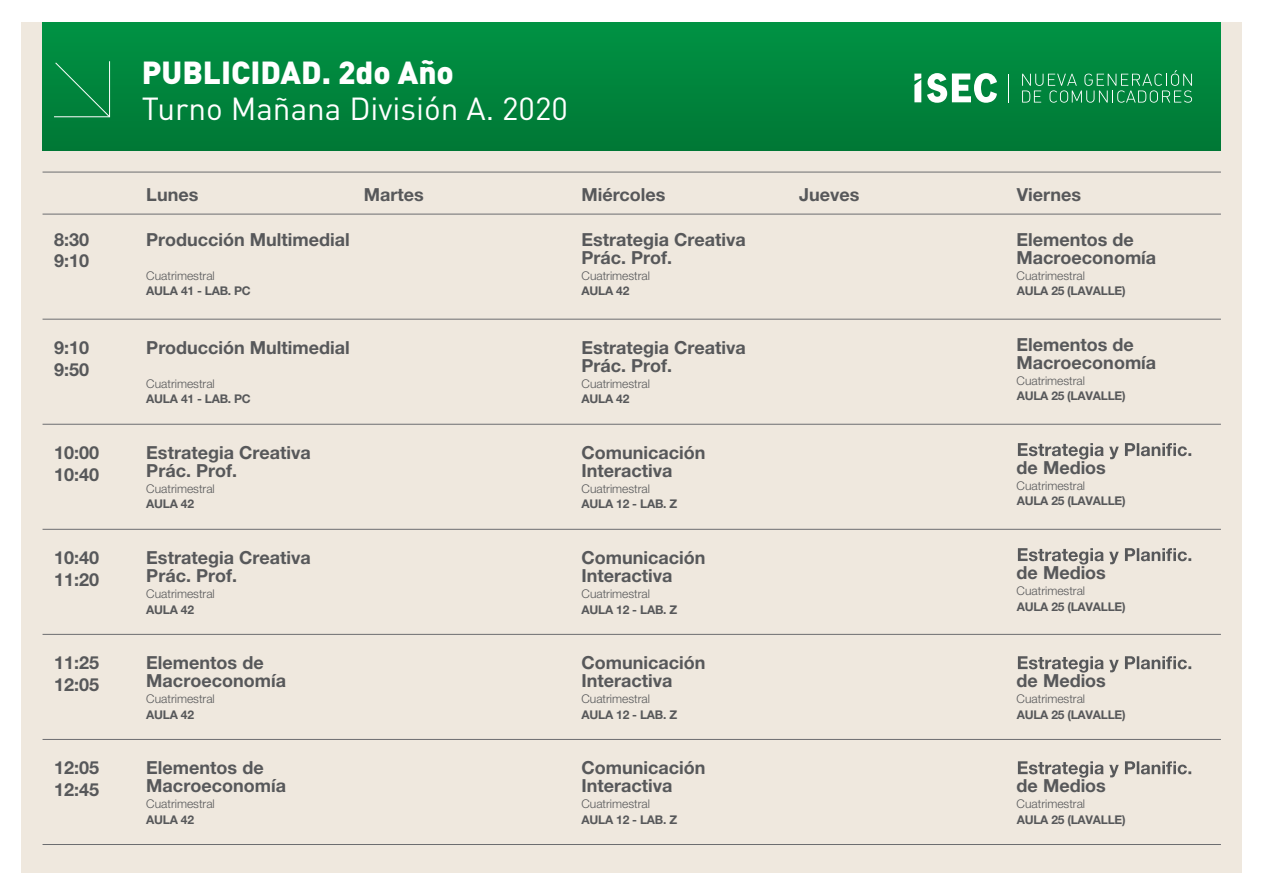
<style>
.page{position:relative;width:1265px;height:895px;background:#fff}
.page>*{position:absolute;margin:0;border:0;box-sizing:border-box;transform-origin:0 0}
.t1{font:31.5px "DIN Pro";color:#fff}
.t2{font:900 31.5px "DIN Pro";color:#fff}
.t3{font:700 18px/18px "Helvetica Neue LT Std";color:#57585a}
.t4{font:300 12px "Helvetica Neue LT Std";color:#57585a}
.t5{font:700 12px "Helvetica Neue LT Std";letter-spacing:-.02em;color:#57585a}
</style>
<div class="page">
<div style="left:21px;top:22px;width:1221px;height:850px;background:#efe8de"></div>
<div style="left:43px;top:22px;width:1177px;height:129px;background:linear-gradient(to right,#00853c,#00853d)"></div>
<svg style="left:1022px;top:70px;width:169px;height:33px;background:#239557"></svg>
<svg style="left:1007px;top:74px;width:1px;height:28px"></svg>
<svg style="left:927px;top:73px;width:70px;height:30px;background:#88c6a4"></svg>
<svg style="left:914px;top:74px;width:7px;height:28px"></svg>
<hr style="left:43px;top:172px;width:1177px;height:1px;background:#6c6d70">
<hr style="left:43px;top:214px;width:1177px;height:1px;background:#6c6d70">
<hr style="left:43px;top:319px;width:1177px;height:1px;background:#6c6d70">
<hr style="left:43px;top:424px;width:1177px;height:1px;background:#6c6d70">
<hr style="left:43px;top:529px;width:1177px;height:1px;background:#6c6d70">
<hr style="left:43px;top:634px;width:1177px;height:1px;background:#6c6d70">
<hr style="left:43px;top:739px;width:1177px;height:1px;background:#6c6d70">
<hr style="left:43px;top:844px;width:1177px;height:1px;background:#6c6d70">
<svg style="left:53px;top:60px;width:58px;height:58px;background:#0e8b46"></svg>
<svg style="left:1017px;top:443px;width:174px;height:16px"></svg>
<svg style="left:1017px;top:548px;width:174px;height:16px"></svg>
<svg style="left:1017px;top:656px;width:174px;height:16px"></svg>
<svg style="left:1017px;top:761px;width:174px;height:16px"></svg>
<h1 class="t2" style="left:142px;top:51px;width:313px">PUBLICIDAD. 2do Año</h1>
<h1 class="t1" style="left:142px;top:87px;width:427px">Turno Mañana División A. 2020</h1>
<p class="t3" style="left:146px;top:185px;width:54px">Lunes</p>
<p class="t3" style="left:364px;top:185px;width:61px">Martes</p>
<p class="t3" style="left:581px;top:185px;width:85px">Miércoles</p>
<p class="t3" style="left:799px;top:185px;width:62px">Jueves</p>
<p class="t3" style="left:1016px;top:185px;width:66px">Viernes</p>
<p class="t3" style="left:54px;top:228px;width:37px;line-height:21.6px">8:30<br>9:10</p>
<p class="t3" style="left:146px;top:230px;width:205px">Producción Multimedial</p>
<p class="t4" style="left:146px;top:268px;width:70px">Cuatrimestral</p>
<p class="t5" style="left:146px;top:283px;width:106px">AULA 41 - LAB. PC</p>
<p class="t3" style="left:581px;top:230px;width:166px">Estrategia Creativa<br>Prác. Prof.</p>
<p class="t4" style="left:581px;top:268px;width:70px">Cuatrimestral</p>
<p class="t5" style="left:581px;top:283px;width:49px">AULA 42</p>
<p class="t3" style="left:1016px;top:230px;width:141px">Elementos de<br>Macroeconomía</p>
<p class="t4" style="left:1016px;top:268px;width:70px">Cuatrimestral</p>
<p class="t5" style="left:1016px;top:283px;width:110px">AULA 25 (LAVALLE)</p>
<p class="t3" style="left:54px;top:336px;width:37px;line-height:21.6px">9:10<br>9:50</p>
<p class="t3" style="left:146px;top:338px;width:205px">Producción Multimedial</p>
<p class="t4" style="left:146px;top:376px;width:70px">Cuatrimestral</p>
<p class="t5" style="left:146px;top:391px;width:106px">AULA 41 - LAB. PC</p>
<p class="t3" style="left:581px;top:338px;width:166px">Estrategia Creativa<br>Prác. Prof.</p>
<p class="t4" style="left:581px;top:376px;width:70px">Cuatrimestral</p>
<p class="t5" style="left:581px;top:391px;width:49px">AULA 42</p>
<p class="t3" style="left:1016px;top:335px;width:141px">Elementos de<br>Macroeconomía</p>
<p class="t4" style="left:1016px;top:373px;width:70px">Cuatrimestral</p>
<p class="t5" style="left:1016px;top:388px;width:110px">AULA 25 (LAVALLE)</p>
<p class="t3" style="left:54px;top:441px;width:47px;line-height:21.6px">10:00<br>10:40</p>
<p class="t3" style="left:146px;top:443px;width:166px">Estrategia Creativa<br>Prác. Prof.</p>
<p class="t4" style="left:146px;top:481px;width:70px">Cuatrimestral</p>
<p class="t5" style="left:146px;top:496px;width:49px">AULA 42</p>
<p class="t3" style="left:581px;top:443px;width:125px">Comunicación<br>Interactiva</p>
<p class="t4" style="left:581px;top:481px;width:70px">Cuatrimestral</p>
<p class="t5" style="left:581px;top:496px;width:97px">AULA 12 - LAB. Z</p>
<p class="t3" style="left:1016px;top:458px;width:91px">de Medios</p>
<p class="t4" style="left:1016px;top:478px;width:70px">Cuatrimestral</p>
<p class="t5" style="left:1016px;top:493px;width:110px">AULA 25 (LAVALLE)</p>
<p class="t3" style="left:54px;top:546px;width:47px;line-height:21.6px">10:40<br>11:20</p>
<p class="t3" style="left:146px;top:548px;width:166px">Estrategia Creativa<br>Prác. Prof.</p>
<p class="t4" style="left:146px;top:586px;width:70px">Cuatrimestral</p>
<p class="t5" style="left:146px;top:601px;width:49px">AULA 42</p>
<p class="t3" style="left:581px;top:548px;width:125px">Comunicación<br>Interactiva</p>
<p class="t4" style="left:581px;top:586px;width:70px">Cuatrimestral</p>
<p class="t5" style="left:581px;top:601px;width:97px">AULA 12 - LAB. Z</p>
<p class="t3" style="left:1016px;top:563px;width:91px">de Medios</p>
<p class="t4" style="left:1016px;top:583px;width:70px">Cuatrimestral</p>
<p class="t5" style="left:1016px;top:598px;width:110px">AULA 25 (LAVALLE)</p>
<p class="t3" style="left:54px;top:651px;width:47px;line-height:21.6px">11:25<br>12:05</p>
<p class="t3" style="left:146px;top:653px;width:141px">Elementos de<br>Macroeconomía</p>
<p class="t4" style="left:146px;top:691px;width:70px">Cuatrimestral</p>
<p class="t5" style="left:146px;top:706px;width:49px">AULA 42</p>
<p class="t3" style="left:581px;top:653px;width:125px">Comunicación<br>Interactiva</p>
<p class="t4" style="left:581px;top:691px;width:70px">Cuatrimestral</p>
<p class="t5" style="left:581px;top:706px;width:97px">AULA 12 - LAB. Z</p>
<p class="t3" style="left:1016px;top:671px;width:91px">de Medios</p>
<p class="t4" style="left:1016px;top:691px;width:70px">Cuatrimestral</p>
<p class="t5" style="left:1016px;top:706px;width:110px">AULA 25 (LAVALLE)</p>
<p class="t3" style="left:54px;top:756px;width:47px;line-height:21.6px">12:05<br>12:45</p>
<p class="t3" style="left:146px;top:758px;width:141px">Elementos de<br>Macroeconomía</p>
<p class="t4" style="left:146px;top:796px;width:70px">Cuatrimestral</p>
<p class="t5" style="left:146px;top:811px;width:49px">AULA 42</p>
<p class="t3" style="left:581px;top:758px;width:125px">Comunicación<br>Interactiva</p>
<p class="t4" style="left:581px;top:796px;width:70px">Cuatrimestral</p>
<p class="t5" style="left:581px;top:811px;width:97px">AULA 12 - LAB. Z</p>
<p class="t3" style="left:1016px;top:776px;width:91px">de Medios</p>
<p class="t4" style="left:1016px;top:796px;width:70px">Cuatrimestral</p>
<p class="t5" style="left:1016px;top:811px;width:110px">AULA 25 (LAVALLE)</p>
</div>
